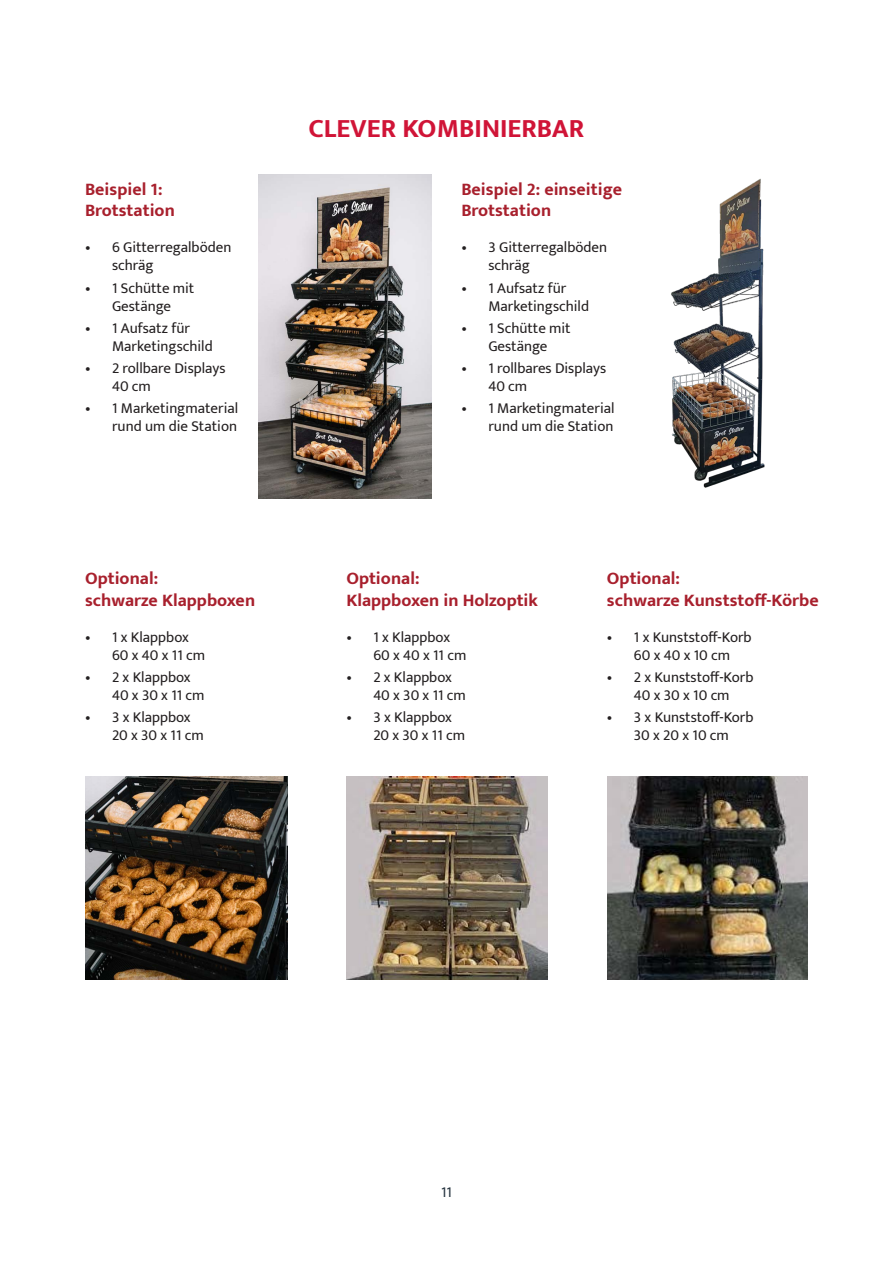
<style>
.page{position:relative;width:893px;height:1263px;background:#fff}
.page>*{position:absolute;margin:0;border:0;box-sizing:border-box;transform-origin:0 0}
.t1{font:700 27px "Mukta Vaani";color:#d01437}
.t2{font:700 18px/21.6px "Mukta Vaani";color:#a8202d}
.t3{font:15px/18px "Mukta Vaani";color:#231f20}
.t4{font:15px "Mukta Vaani";color:#273540}
</style>
<div class="page">
<img style="left:258px;top:174px;width:174px;height:324px">
<img style="left:671px;top:178px;width:94px;height:310px">
<img style="left:85px;top:776px;width:202px;height:204px">
<img style="left:607px;top:776px;width:201px;height:204px">
<img style="left:346px;top:776px;width:201px;height:204px">
<p class="t2" style="left:85px;top:178px;width:91px">Beispiel 1:<br>Brotstation</p>
<p class="t3" style="left:112px;top:240px;width:121px;text-indent:-27px">• 6 Gitterregalböden schräg</p>
<p class="t3" style="left:85px;top:280px;width:111px;text-align:center">• 1 Schütte mit<br>Gestänge</p>
<p class="t3" style="left:112px;top:320px;width:102px;text-indent:-27px">• 1 Aufsatz für<br>Marketingschild</p>
<p class="t3" style="left:112px;top:361px;width:115px;text-indent:-27px">• 2 rollbare Displays<br>40 cm</p>
<p class="t3" style="left:85px;top:401px;width:155px;text-align:right">• 1 Marketingmaterial rund um die Station</p>
<p class="t1" style="left:308px;top:112px;width:277px">CLEVER KOMBINIERBAR</p>
<p class="t2" style="left:461px;top:178px;width:162px">Beispiel 2: einseitige<br>Brotstation</p>
<p class="t3" style="left:488px;top:240px;width:120px;text-indent:-27px">• 3 Gitterregalböden schräg</p>
<p class="t3" style="left:488px;top:280px;width:102px;text-indent:-27px">• 1 Aufsatz für<br>Marketingschild</p>
<p class="t3" style="left:461px;top:320px;width:111px;text-align:center">• 1 Schütte mit<br>Gestänge</p>
<p class="t3" style="left:488px;top:361px;width:119px;text-indent:-27px">• 1 rollbares Displays<br>40 cm</p>
<p class="t3" style="left:461px;top:401px;width:155px;text-align:right">• 1 Marketingmaterial rund um die Station</p>
<p class="t2" style="left:85px;top:567px;width:75px">Optional:</p>
<p class="t2" style="left:85px;top:589px;width:172px">schwarze Klappboxen</p>
<p class="t3" style="left:112px;top:629px;width:95px;text-indent:-27px">• 1 x Klappbox<br>60 x 40 x 11 cm</p>
<p class="t3" style="left:112px;top:670px;width:94px;text-indent:-27px">• 2 x Klappbox<br>40 x 30 x 11 cm</p>
<p class="t3" style="left:112px;top:710px;width:93px;text-indent:-27px">• 3 x Klappbox<br>20 x 30 x 11 cm</p>
<p class="t2" style="left:346px;top:567px;width:75px">Optional:</p>
<p class="t2" style="left:346px;top:589px;width:193px">Klappboxen in Holzoptik</p>
<p class="t3" style="left:373px;top:629px;width:95px;text-indent:-27px">• 1 x Klappbox<br>60 x 40 x 11 cm</p>
<p class="t3" style="left:373px;top:670px;width:94px;text-indent:-27px">• 2 x Klappbox<br>40 x 30 x 11 cm</p>
<p class="t3" style="left:373px;top:710px;width:93px;text-indent:-27px">• 3 x Klappbox<br>20 x 30 x 11 cm</p>
<p class="t2" style="left:607px;top:567px;width:75px">Optional:</p>
<p class="t2" style="left:607px;top:589px;width:213px">schwarze Kunststoff-Körbe</p>
<p class="t3" style="left:607px;top:629px;width:146px;text-align:center">• 1 x Kunststoff-Korb<br>60 x 40 x 10 cm</p>
<p class="t3" style="left:607px;top:670px;width:148px;text-align:center">• 2 x Kunststoff-Korb<br>40 x 30 x 10 cm</p>
<p class="t3" style="left:607px;top:710px;width:148px;text-align:center">• 3 x Kunststoff-Korb<br>30 x 20 x 10 cm</p>
<p class="t4" style="left:441px;top:1183px;width:12px">11</p>
</div>
